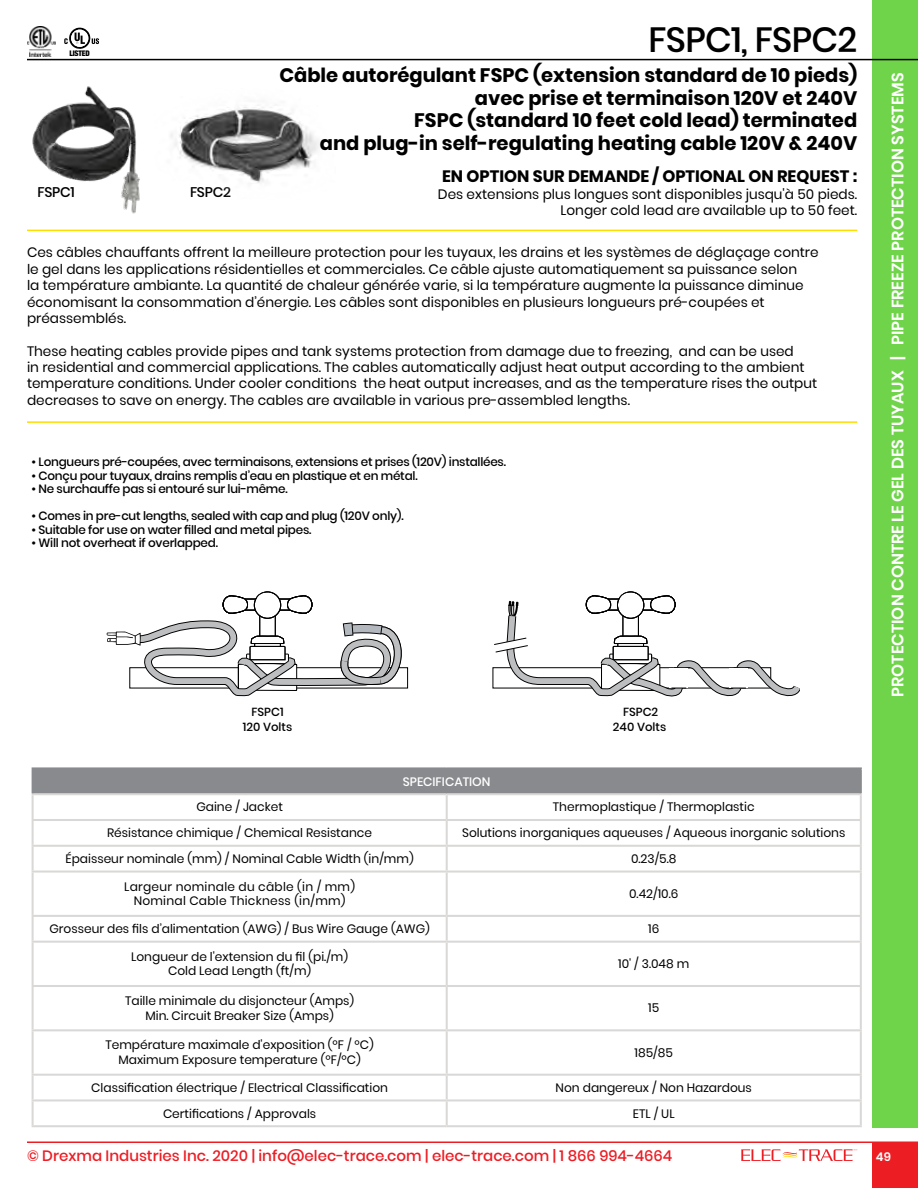
<style>
.page{position:relative;width:918px;height:1188px;background:#fff}
.page>*{position:absolute;margin:0;border:0;box-sizing:border-box;transform-origin:0 0}
.t1{font:500 34.95px "Poppins";letter-spacing:-.02em;color:#000}
.t2{font:700 19.5px/22.5px "Poppins";color:#000;text-align:right}
.t3{font:600 16.5px "Poppins";color:#fff}
.t4{font:700 16.5px "Poppins";color:#000}
.t5{font:500 15px "Poppins";color:#ed1d24}
.t6{font:500 13.95px "Poppins";letter-spacing:-.02em;color:#000}
.t7{font:13.65px/16.4px "Poppins";color:#000}
.t8{font:12.15px/14.7px "Poppins";color:#000;text-align:center}
.t9{font:12.15px/14.7px "Poppins";letter-spacing:.02em;color:#000;text-align:center}
.t10{font:500 12.15px "Poppins";color:#fff}
.t11{font:500 12px "Poppins";letter-spacing:-.02em;color:#000}
.t12{font:600 12px "Poppins";color:#fff}
.t13{font:500 11.7px "Poppins";color:#000}
.t14{font:900 condensed 7.65px "Helvetica Neue";letter-spacing:-.02em;color:#000}
</style>
<div class="page">
<div style="left:872px;top:0;width:46px;height:1127px;background:#70d44b"></div>
<hr style="left:27px;top:59px;width:891px;height:1px;background:#000">
<div style="left:872px;top:1143px;width:46px;height:45px;background:#ed1d24"></div>
<hr style="left:27px;top:1142px;width:891px;height:1px;background:#ed1d24">
<svg style="left:741px;top:1149px;width:117px;height:12px"></svg>
<div style="left:33px;top:768px;width:828px;height:26px;background:#898a8d"></div>
<hr style="left:32px;top:793px;width:415px;height:2px;background:#d9d8d6">
<hr style="left:32px;top:795px;width:2px;height:24px;background:#d9d8d6">
<hr style="left:447px;top:793px;width:415px;height:2px;background:#d9d8d6">
<hr style="left:446px;top:795px;width:2px;height:24px;background:#d9d8d6">
<hr style="left:860px;top:795px;width:2px;height:24px;background:#d9d8d6">
<hr style="left:32px;top:819px;width:415px;height:2px;background:#d9d8d6">
<hr style="left:32px;top:821px;width:2px;height:24px;background:#d9d8d6">
<hr style="left:447px;top:819px;width:415px;height:2px;background:#d9d8d6">
<hr style="left:446px;top:821px;width:2px;height:24px;background:#d9d8d6">
<hr style="left:860px;top:821px;width:2px;height:24px;background:#d9d8d6">
<hr style="left:32px;top:845px;width:415px;height:2px;background:#d9d8d6">
<hr style="left:32px;top:847px;width:2px;height:24px;background:#d9d8d6">
<hr style="left:447px;top:845px;width:415px;height:2px;background:#d9d8d6">
<hr style="left:446px;top:847px;width:2px;height:24px;background:#d9d8d6">
<hr style="left:860px;top:847px;width:2px;height:24px;background:#d9d8d6">
<hr style="left:32px;top:871px;width:415px;height:2px;background:#d9d8d6">
<hr style="left:32px;top:873px;width:2px;height:42px;background:#d9d8d6">
<hr style="left:447px;top:871px;width:415px;height:2px;background:#d9d8d6">
<hr style="left:446px;top:873px;width:2px;height:42px;background:#d9d8d6">
<hr style="left:860px;top:873px;width:2px;height:42px;background:#d9d8d6">
<hr style="left:32px;top:915px;width:415px;height:2px;background:#d9d8d6">
<hr style="left:32px;top:917px;width:2px;height:24px;background:#d9d8d6">
<hr style="left:447px;top:915px;width:415px;height:2px;background:#d9d8d6">
<hr style="left:446px;top:917px;width:2px;height:24px;background:#d9d8d6">
<hr style="left:860px;top:917px;width:2px;height:24px;background:#d9d8d6">
<hr style="left:32px;top:941px;width:415px;height:2px;background:#d9d8d6">
<hr style="left:32px;top:943px;width:2px;height:42px;background:#d9d8d6">
<hr style="left:447px;top:941px;width:415px;height:2px;background:#d9d8d6">
<hr style="left:446px;top:943px;width:2px;height:42px;background:#d9d8d6">
<hr style="left:860px;top:943px;width:2px;height:42px;background:#d9d8d6">
<hr style="left:32px;top:985px;width:415px;height:2px;background:#d9d8d6">
<hr style="left:32px;top:987px;width:2px;height:42px;background:#d9d8d6">
<hr style="left:447px;top:985px;width:415px;height:2px;background:#d9d8d6">
<hr style="left:446px;top:987px;width:2px;height:42px;background:#d9d8d6">
<hr style="left:860px;top:987px;width:2px;height:42px;background:#d9d8d6">
<hr style="left:32px;top:1029px;width:415px;height:2px;background:#d9d8d6">
<hr style="left:32px;top:1031px;width:2px;height:43px;background:#d9d8d6">
<hr style="left:447px;top:1029px;width:415px;height:2px;background:#d9d8d6">
<hr style="left:446px;top:1031px;width:2px;height:43px;background:#d9d8d6">
<hr style="left:860px;top:1031px;width:2px;height:43px;background:#d9d8d6">
<hr style="left:32px;top:1074px;width:415px;height:2px;background:#d9d8d6">
<hr style="left:32px;top:1076px;width:2px;height:23px;background:#d9d8d6">
<hr style="left:447px;top:1074px;width:415px;height:2px;background:#d9d8d6">
<hr style="left:446px;top:1076px;width:2px;height:23px;background:#d9d8d6">
<hr style="left:860px;top:1076px;width:2px;height:23px;background:#d9d8d6">
<hr style="left:32px;top:1099px;width:415px;height:2px;background:#d9d8d6">
<hr style="left:32px;top:1101px;width:2px;height:24px;background:#d9d8d6">
<hr style="left:447px;top:1099px;width:415px;height:2px;background:#d9d8d6">
<hr style="left:446px;top:1101px;width:2px;height:24px;background:#d9d8d6">
<hr style="left:860px;top:1101px;width:2px;height:24px;background:#d9d8d6">
<hr style="left:32px;top:1125px;width:415px;height:2px;background:#d9d8d6">
<hr style="left:447px;top:1125px;width:415px;height:2px;background:#d9d8d6">
<hr style="left:32px;top:767px;width:415px;height:2px;background:#898a8d">
<hr style="left:32px;top:769px;width:2px;height:24px;background:#898a8d">
<hr style="left:447px;top:767px;width:415px;height:2px;background:#898a8d">
<hr style="left:860px;top:769px;width:2px;height:24px;background:#898a8d">
<div style="left:254px;top:591px;width:27px;height:28px;border:1px solid #000;border-radius:50%"></div>
<svg style="left:107px;top:592px;width:302px;height:105px"></svg>
<div style="left:617px;top:591px;width:27px;height:28px;border:1px solid #000;border-radius:50%"></div>
<svg style="left:493px;top:592px;width:306px;height:105px"></svg>
<hr style="left:27px;top:230px;width:830px;height:1px;background:#fd0">
<hr style="left:27px;top:421px;width:830px;height:2px;background:#fd0">
<img style="left:32px;top:86px;width:108px;height:128px">
<img style="left:170px;top:105px;width:149px;height:78px">
<svg style="left:64px;top:28px;width:35px;height:21px"></svg>
<img style="left:27px;top:27px;width:28px;height:30px">
<p class="t14" style="left:69px;top:47px;width:22px">LISTED</p>
<p class="t6" style="left:37px;top:184px;width:39px">FSPC1</p>
<p class="t6" style="left:190px;top:184px;width:42px">FSPC2</p>
<h1 class="t1" style="left:649px;top:19px;width:210px">FSPC1, FSPC2</h1>
<h2 class="t2" style="left:279px;top:64px;width:579px">Câble autorégulant FSPC (extension standard de 10 pieds) avec prise et terminaison 120V et 240V<br>FSPC (standard 10 feet cold lead) terminated<br>and plug-in self-regulating heating cable 120V &amp; 240V</h2>
<p class="t4" style="left:442px;top:167px;width:417px">EN OPTION SUR DEMANDE / OPTIONAL ON REQUEST :</p>
<p class="t7" style="left:438px;top:186px;width:421px;text-align:right">Des extensions plus longues sont disponibles jusqu'à 50 pieds.<br>Longer cold lead are available up to 50 feet.</p>
<p class="t7" style="left:27px;top:245px;width:793px">Ces câbles chauffants offrent la meilleure protection pour les tuyaux, les drains et les systèmes de déglaçage contre le gel dans les applications résidentielles et commerciales. Ce câble ajuste automatiquement sa puissance selon<br>la température ambiante. La quantité de chaleur générée varie, si la température augmente la puissance diminue économisant la consommation d’énergie. Les câbles sont disponibles en plusieurs longueurs pré-coupées et préassemblés.</p>
<p class="t7" style="left:27px;top:343px;width:792px">These heating cables provide pipes and tank systems protection from damage due to freezing, and can be used<br>in residential and commercial applications. The cables automatically adjust heat output according to the ambient temperature conditions. Under cooler conditions the heat output increases, and as the temperature rises the output decreases to save on energy. The cables are available in various pre-assembled lengths.</p>
<p class="t11" style="left:32px;top:455px;width:476px">• Longueurs pré-coupées, avec terminaisons, extensions et prises (120V) installées.</p>
<p class="t11" style="left:32px;top:469px;width:388px">• Conçu pour tuyaux, drains remplis d’eau en plastique et en métal.</p>
<p class="t11" style="left:32px;top:482px;width:258px">• Ne surchauffe pas si entouré sur lui-même.</p>
<p class="t11" style="left:32px;top:509px;width:374px">• Comes in pre-cut lengths, sealed with cap and plug (120V only).</p>
<p class="t11" style="left:32px;top:523px;width:281px">• Suitable for use on water filled and metal pipes.</p>
<p class="t11" style="left:32px;top:536px;width:188px">• Will not overheat if overlapped.</p>
<p class="t13" style="left:251px;top:705px;width:34px">FSPC1</p>
<p class="t13" style="left:243px;top:720px;width:51px">120 Volts</p>
<p class="t10" style="left:403px;top:774px;width:89px">SPECIFICATION</p>
<p class="t13" style="left:623px;top:705px;width:37px">FSPC2</p>
<p class="t13" style="left:613px;top:720px;width:55px">240 Volts</p>
<p class="t8" style="left:196px;top:800px;width:88px">Gaine / Jacket</p>
<p class="t8" style="left:553px;top:800px;width:203px">Thermoplastique / Thermoplastic</p>
<p class="t8" style="left:107px;top:826px;width:266px">Résistance chimique / Chemical Resistance</p>
<p class="t8" style="left:462px;top:826px;width:385px">Solutions inorganiques aqueuses / Aqueous inorganic solutions</p>
<p class="t8" style="left:66px;top:851px;width:350px">Épaisseur nominale (mm) / Nominal Cable Width (in/mm)</p>
<p class="t8" style="left:631px;top:851px;width:47px">0.23/5.8</p>
<p class="t9" style="left:124px;top:879px;width:232px">Largeur nominale du câble (in / mm)<br>Nominal Cable Thickness (in/mm)</p>
<p class="t8" style="left:629px;top:886px;width:51px">0.42/10.6</p>
<p class="t8" style="left:49px;top:922px;width:382px">Grosseur des fils d’alimentation (AWG) / Bus Wire Gauge (AWG)</p>
<p class="t8" style="left:648px;top:922px;width:13px">16</p>
<p class="t8" style="left:131px;top:949px;width:219px">Longueur de l'extension du fil (pi./m)<br>Cold Lead Length (ft/m)</p>
<p class="t8" style="left:618px;top:957px;width:73px">10' / 3.048 m</p>
<p class="t8" style="left:125px;top:994px;width:231px">Taille minimale du disjoncteur (Amps)<br>Min. Circuit Breaker Size (Amps)</p>
<p class="t8" style="left:648px;top:1001px;width:13px">15</p>
<p class="t8" style="left:105px;top:1038px;width:270px">Température maximale d'exposition (ºF / ºC)<br>Maximum Exposure temperature (ºF/ºC)</p>
<p class="t8" style="left:635px;top:1045px;width:40px">185/85</p>
<p class="t8" style="left:91px;top:1080px;width:298px">Classification électrique / Electrical Classification</p>
<p class="t8" style="left:556px;top:1080px;width:198px">Non dangereux / Non Hazardous</p>
<p class="t8" style="left:163px;top:1106px;width:155px">Certifications / Approvals</p>
<p class="t8" style="left:633px;top:1106px;width:43px">ETL / UL</p>
<p class="t5" style="left:27px;top:1147px;width:647px">© Drexma Industries Inc. 2020 | info@elec-trace.com | elec-trace.com | 1 866 994-4664</p>
<p class="t3" style="left:888px;top:697px;width:626px;rotate:-90deg">PROTECTION CONTRE LE GEL DES TUYAUX | PIPE FREEZE PROTECTION SYSTEMS</p>
<p class="t12" style="left:876px;top:1150px;width:17px">49</p>
</div>
